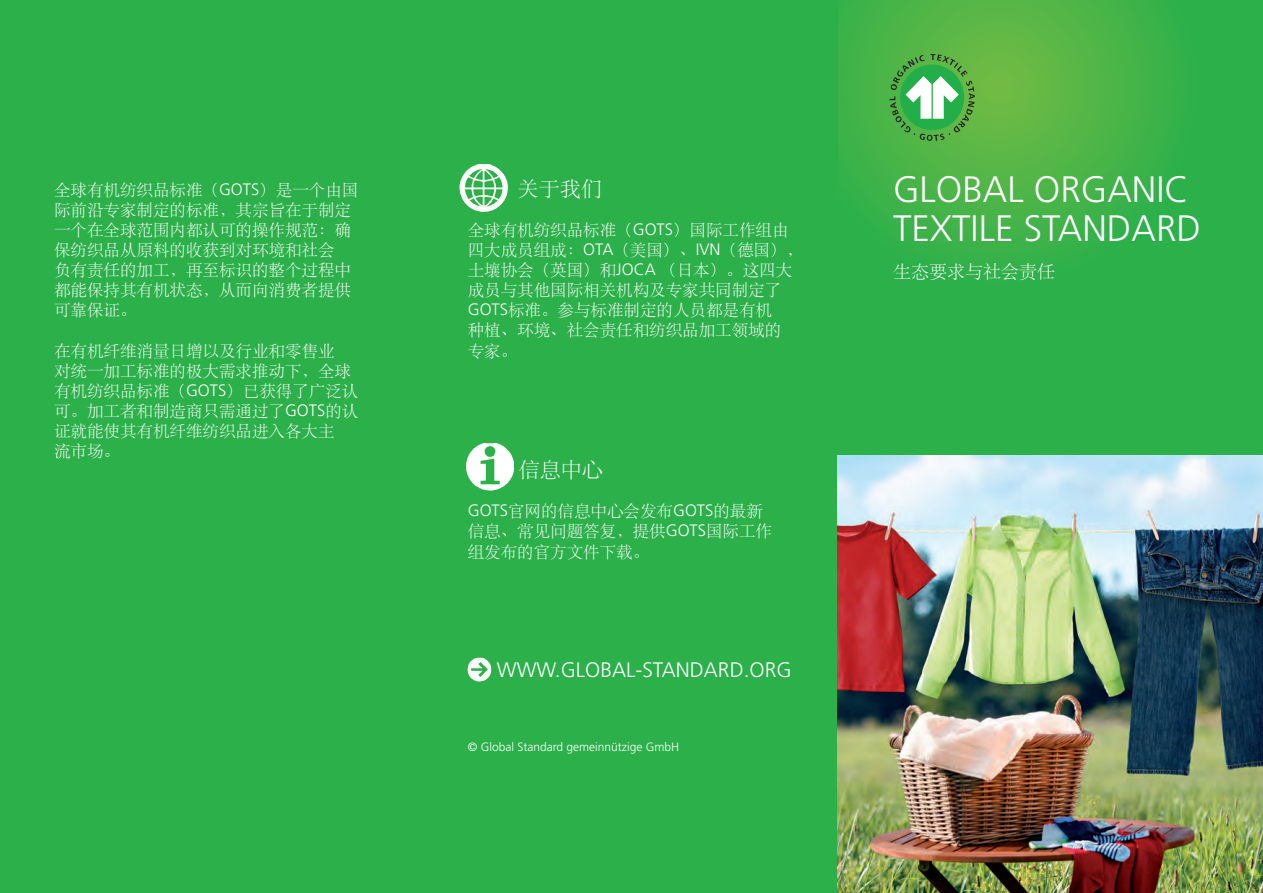
<style>
.page{position:relative;width:1263px;height:893px;background:#fff}
.page>*{position:absolute;margin:0;border:0;box-sizing:border-box;transform-origin:0 0}
.t1{font:300 36.75px "Frutiger";color:#fff}
.t2{font:300 21px "Frutiger";color:#fff}
.t3{font:21px "ST Song";color:#fff}
.t4{font:18px "ST Song";color:#fff}
.t5{font:16.5px "ST Song";color:#fff}
.t6{font:300 12px "Frutiger";color:#fff}
.s1{font-family:"Frutiger";font-weight:300}
</style>
<div class="page">
<div style="left:822px;top:0;width:441px;height:455px;background:#2bb04a"></div>
<svg style="left:838px;top:0;width:337px;height:261px"></svg>
<div style="left:0;top:0;width:838px;height:893px;background:#2bb04a"></div>
<img style="left:467px;top:657px;width:24px;height:24px">
<img style="left:459px;top:164px;width:48px;height:48px">
<img style="left:466px;top:443px;width:47px;height:48px">
<svg style="left:890px;top:54px;width:85px;height:87px"></svg>
<img style="left:838px;top:455px;width:425px;height:438px">
<p class="t5" style="left:54px;top:181px;width:306px">全球有机纺织品标准（<span class="s1">GOTS</span>）是一个由国</p>
<p class="t5" style="left:54px;top:201px;width:298px">际前沿专家制定的标准，其宗旨在于制定</p>
<p class="t5" style="left:54px;top:221px;width:298px">一个在全球范围内都认可的操作规范：确</p>
<p class="t5" style="left:54px;top:241px;width:282px">保纺织品从原料的收获到对环境和社会</p>
<p class="t5" style="left:54px;top:261px;width:298px">负有责任的加工，再至标识的整个过程中</p>
<p class="t5" style="left:54px;top:281px;width:298px">都能保持其有机状态，从而向消费者提供</p>
<p class="t5" style="left:54px;top:301px;width:84px">可靠保证。</p>
<p class="t5" style="left:54px;top:341px;width:282px">在有机纤维消量日增以及行业和零售业</p>
<p class="t5" style="left:54px;top:361px;width:298px">对统一加工标准的极大需求推动下，全球</p>
<p class="t5" style="left:54px;top:381px;width:306px">有机纺织品标准（<span class="s1">GOTS</span>）已获得了广泛认</p>
<p class="t5" style="left:54px;top:402px;width:306px">可。加工者和制造商只需通过了<span class="s1">GOTS</span>的认</p>
<p class="t5" style="left:54px;top:422px;width:282px">证就能使其有机纤维纺织品进入各大主</p>
<p class="t5" style="left:54px;top:442px;width:67px">流市场。</p>
<p class="t3" style="left:518px;top:177px;width:85px">关于我们</p>
<p class="t5" style="left:468px;top:221px;width:322px">全球有机纺织品标准（<span class="s1">GOTS</span>）国际工作组由</p>
<p class="t5" style="left:468px;top:241px;width:337px">四大成员组成：<span class="s1">OTA</span>（美国）、<span class="s1">IVN</span>（德国），</p>
<p class="t5" style="left:468px;top:261px;width:326px">土壤协会（英国）和<span class="s1">JOCA</span> （日本）。这四大</p>
<p class="t5" style="left:468px;top:281px;width:315px">成员与其他国际相关机构及专家共同制定了</p>
<p class="t5" style="left:468px;top:301px;width:306px"><span class="s1">GOTS</span>标准。参与标准制定的人员都是有机</p>
<p class="t5" style="left:468px;top:321px;width:315px">种植、环境、社会责任和纺织品加工领域的</p>
<p class="t5" style="left:468px;top:341px;width:51px">专家。</p>
<p class="t3" style="left:519px;top:458px;width:85px">信息中心</p>
<p class="t5" style="left:468px;top:502px;width:297px"><span class="s1">GOTS</span>官网的信息中心会发布<span class="s1">GOTS</span>的最新</p>
<p class="t5" style="left:468px;top:522px;width:306px">信息、常见问题答复，提供<span class="s1">GOTS</span>国际工作</p>
<p class="t5" style="left:468px;top:542px;width:183px">组发布的官方文件下载。</p>
<p class="t2" style="left:497px;top:661px;width:296px">WWW.GLOBAL-STANDARD.ORG</p>
<p class="t6" style="left:468px;top:742px;width:213px">© Global Standard gemeinnützige GmbH</p>
<p class="t1" style="left:893px;top:174px;width:298px">GLOBAL ORGANIC</p>
<p class="t1" style="left:893px;top:213px;width:309px">TEXTILE STANDARD</p>
<p class="t4" style="left:893px;top:261px;width:163px">生态要求与社会责任</p>
</div>
